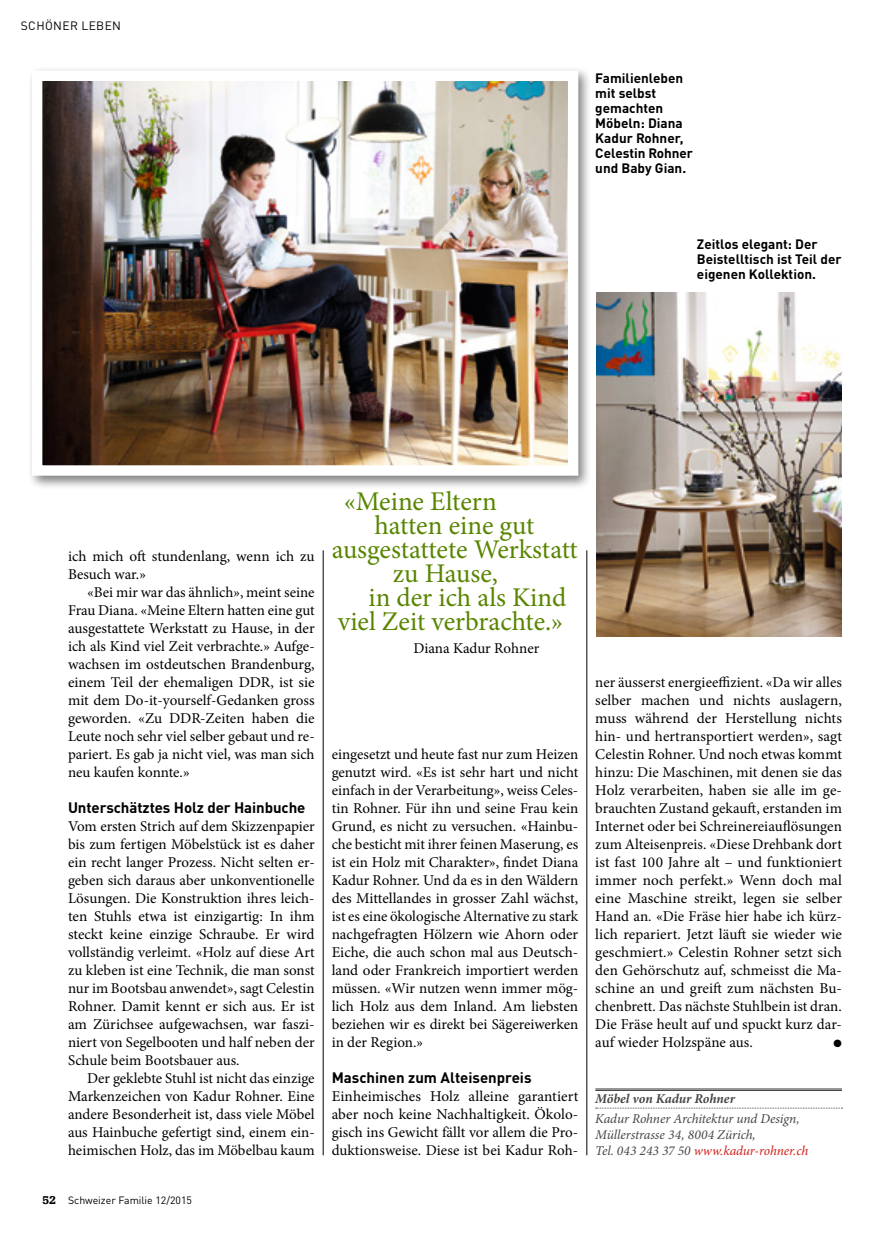
<style>
.page{position:relative;width:893px;height:1234px;background:#fff}
.page>*{position:absolute;margin:0;border:0;box-sizing:border-box;transform-origin:0 0}
.Quote_x10{font:27px "Minion Pro";letter-spacing:-.005em;color:#598500}
._220_GS3sp_oEinz_x08{font:15px/18px "Minion Pro";color:#000;text-align:justify}
._220_GS3sp_mEinz_x08{font:15px/18px "Minion Pro";color:#000;text-align:justify}
._230_Zwischentitel_x{font:700 15px "DIN Pro";letter-spacing:-.005em;color:#000}
.Quote_x10-2{font:15px "Minion Pro";color:#000}
._300_Legende_9_x11{font:700 13.5px/15px "DIN Pro";color:#000}
.Hinweis_Minion_Text{font:italic 13.5px/15.8px "Minion Pro";letter-spacing:-.01em;color:#444743}
.Hinweis_Minion_Titel{font:italic 700 13.5px "Minion Pro";letter-spacing:-.005em;color:#444743}
.Rubriktitel_8_x01{font:12px "DIN Pro";letter-spacing:.03em;color:#000}
.t1{font:10.5px "DIN Pro";color:#000}
.t2{font:10.5px "Zapf Dingbats Std";color:#000}
.s1{font-family:"Egyptienne FLT Std";font-weight:900;font-size:12px}
.s2{color:#d11f1a}
</style>
<div class="page">
<div style="left:27px;top:65px;width:565px;height:424px;background:#000;opacity:.5"></div>
<img style="left:43px;top:82px;width:524px;height:382px">
<div style="left:32px;top:71px;width:546px;height:404px;border:10px solid #fff"></div>
<img style="left:597px;top:292px;width:245px;height:344px">
<hr style="left:595px;top:1088px;width:247px;height:1px;background:#444743">
<hr style="left:595px;top:1089px;width:247px;height:1px;background:#444743">
<svg style="left:596px;top:1107px;width:247px;height:1px"></svg>
<hr style="left:587px;top:550px;width:1px;height:604px;background:#000">
<hr style="left:323px;top:550px;width:1px;height:604px;background:#000">
<p class="Rubriktitel_8_x01" style="left:21px;top:16px;width:102px">SCHÖNER LEBEN</p>
<p class="_300_Legende_9_x11" style="left:595px;top:69px;width:99px">Familienleben mit selbst gemachten<br>Möbeln: Diana<br>Kadur Rohner,<br>Celestin Rohner und Baby Gian.</p>
<p class="_300_Legende_9_x11" style="left:697px;top:235px;width:146px">Zeitlos elegant: Der<br>Beistelltisch ist Teil der eigenen Kollektion.</p>
<p class="_220_GS3sp_mEinz_x08" style="left:68px;top:547px;width:248px">ich mich oft stundenlang, wenn ich zu<br>Besuch war.»</p>
<p class="_220_GS3sp_mEinz_x08" style="left:68px;top:583px;width:248px;text-indent:19px">«Bei mir war das ähnlich», meint seine Frau Diana. «Meine Eltern hatten eine gut ausgestattete Werkstatt zu Hause, in der ich als Kind viel Zeit verbrachte.» Aufge&shy;wachsen im ostdeutschen Brandenburg, einem Teil der ehemaligen DDR, ist sie mit dem Do-it-yourself-Gedanken gross geworden. «Zu DDR-Zeiten haben die Leute noch sehr viel selber gebaut und re&shy;pariert. Es gab ja nicht viel, was man sich neu kaufen konnte.»</p>
<p class="_230_Zwischentitel_x" style="left:68px;top:794px;width:239px">Unterschätztes Holz der Hainbuche</p>
<p class="_220_GS3sp_oEinz_x08" style="left:68px;top:817px;width:248px">Vom ersten Strich auf dem Skizzenpapier bis zum fertigen Möbelstück ist es daher ein recht langer Prozess. Nicht selten er&shy;geben sich daraus aber unkonventionelle Lösungen. Die Konstruktion ihres leich&shy;ten Stuhls etwa ist einzigartig: In ihm steckt keine einzige Schraube. Er wird vollständig verleimt. «Holz auf diese Art zu kleben ist eine Technik, die man sonst nur im Bootsbau anwendet», sagt Celestin Rohner. Damit kennt er sich aus. Er ist am Zürichsee aufgewachsen, war faszi&shy;niert von Segelbooten und half neben der Schule beim Bootsbauer aus.</p>
<p class="_220_GS3sp_mEinz_x08" style="left:68px;top:1069px;width:248px;text-indent:19px">Der geklebte Stuhl ist nicht das einzige Markenzeichen von Kadur Rohner. Eine andere Besonderheit ist, dass viele Möbel aus Hainbuche gefertigt sind, einem ein&shy;heimischen Holz, das im Möbelbau kaum</p>
<p class="t1" style="left:43px;top:1191px;width:151px"><span class="s1">52</span> Schweizer Familie 12/2015</p>
<p class="Quote_x10" style="left:344px;top:483px;width:154px">«Meine Eltern</p>
<p class="Quote_x10" style="left:375px;top:507px;width:161px">hatten eine gut</p>
<p class="Quote_x10" style="left:332px;top:531px;width:248px">ausgestattete Werkstatt</p>
<p class="Quote_x10" style="left:393px;top:555px;width:107px">zu Hause,</p>
<p class="Quote_x10" style="left:368px;top:579px;width:199px">in der ich als Kind</p>
<p class="Quote_x10" style="left:338px;top:603px;width:227px">viel Zeit verbrachte.»</p>
<p class="Quote_x10-2" style="left:413px;top:637px;width:127px">Diana Kadur Rohner</p>
<p class="_220_GS3sp_mEinz_x08" style="left:332px;top:745px;width:248px">eingesetzt und heute fast nur zum Heizen genutzt wird. «Es ist sehr hart und nicht einfach in der Verarbeitung», weiss Celes&shy;tin Rohner. Für ihn und seine Frau kein Grund, es nicht zu versuchen. «Hainbu&shy;che besticht mit ihrer feinen Maserung, es ist ein Holz mit Charakter», findet Diana Kadur Rohner. Und da es in den Wäldern des Mittellandes in grosser Zahl wächst, ist es eine ökologische Alternative zu stark nachgefragten Hölzern wie Ahorn oder Eiche, die auch schon mal aus Deutsch&shy;land oder Frankreich importiert werden müssen. «Wir nutzen wenn immer mög&shy;lich Holz aus dem Inland. Am liebsten beziehen wir es direkt bei Sägereiwerken in der Region.»</p>
<p class="_230_Zwischentitel_x" style="left:332px;top:1064px;width:201px">Maschinen zum Alteisenpreis</p>
<p class="_220_GS3sp_oEinz_x08" style="left:332px;top:1087px;width:248px">Einheimisches Holz alleine garantiert aber noch keine Nachhaltigkeit. Ökolo&shy;gisch ins Gewicht fällt vor allem die Pro&shy;duktionsweise. Diese ist bei Kadur Roh-</p>
<p class="_220_GS3sp_oEinz_x08" style="left:595px;top:673px;width:248px">ner äusserst energieeffizient. «Da wir alles selber machen und nichts auslagern, muss während der Herstellung nichts hin- und hertransportiert werden», sagt Celestin Rohner. Und noch etwas kommt hinzu: Die Maschinen, mit denen sie das Holz verarbeiten, haben sie alle im ge&shy;brauchten Zustand gekauft, erstanden im Internet oder bei Schreinereiauflösungen zum Alteisenpreis. «Diese Drehbank dort ist fast 100 Jahre alt – und funktioniert immer noch perfekt.» Wenn doch mal eine Maschine streikt, legen sie selber Hand an. «Die Fräse hier habe ich kürz&shy;lich repariert. Jetzt läuft sie wieder wie geschmiert.» Celestin Rohner setzt sich den Gehörschutz auf, schmeisst die Ma&shy;schine an und greift zum nächsten Bu&shy;chenbrett. Das nächste Stuhlbein ist dran.<br>Die Fräse heult auf und spuckt kurz dar&shy;auf wieder Holzspäne aus.</p>
<p class="t2" style="left:834px;top:1038px;width:10px">●</p>
<p class="Hinweis_Minion_Titel" style="left:595px;top:1089px;width:141px">Möbel von Kadur Rohner</p>
<p class="Hinweis_Minion_Text" style="left:595px;top:1110px;width:214px">Kadur Rohner Architektur und Design,<br>Müllerstrasse 34, 8004 Zürich,<br>Tel. 043 243 37 50 <span class="s2">www.kadur-rohner.ch</span></p>
</div>
